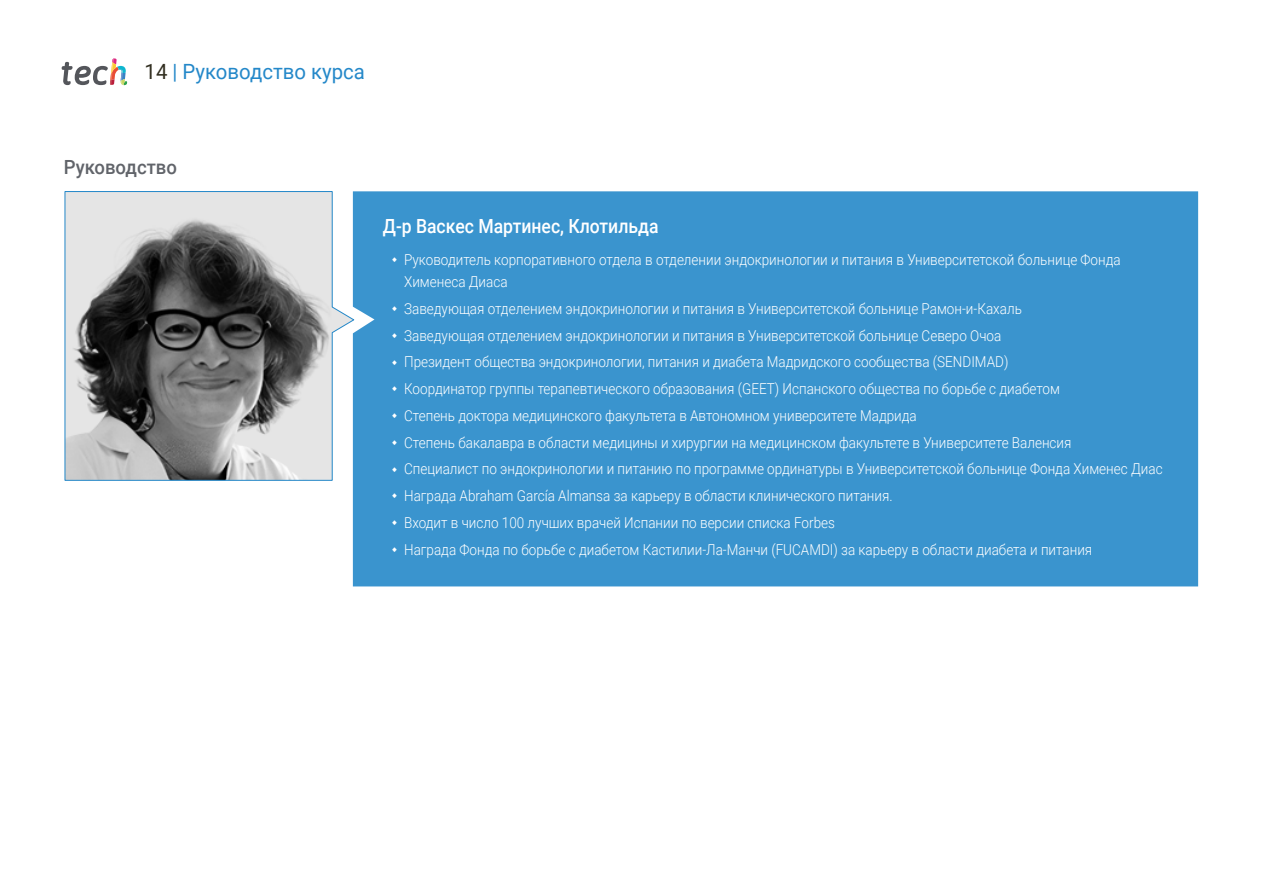
<style>
.page{position:relative;width:1263px;height:893px;background:#fff}
.page>*{position:absolute;margin:0;border:0;box-sizing:border-box;transform-origin:0 0}
.t1{font:21px "Roboto";color:#2488c9}
.t2{font:500 19.5px "Roboto";color:#fff;scale:.9 1}
.t3{font:500 19.5px "Roboto";color:#61646a;scale:.95 1}
.t4{font:300 15px/26.7px "Roboto";color:#fff;scale:.9 1}
.s1{color:#312e20}
</style>
<div class="page">
<div style="left:353px;top:191px;width:845px;height:395px;background:#3a94ce"></div>
<svg style="left:65px;top:191px;width:289px;height:290px;background:#97999a"></svg>
<svg style="left:62px;top:58px;width:65px;height:28px"></svg>
<svg style="left:392px;top:257px;width:5px;height:5px"></svg>
<svg style="left:392px;top:306px;width:5px;height:5px"></svg>
<svg style="left:392px;top:333px;width:5px;height:5px"></svg>
<svg style="left:392px;top:360px;width:5px;height:5px"></svg>
<svg style="left:392px;top:386px;width:5px;height:5px"></svg>
<svg style="left:392px;top:413px;width:5px;height:5px"></svg>
<svg style="left:392px;top:440px;width:5px;height:5px"></svg>
<svg style="left:392px;top:467px;width:5px;height:5px"></svg>
<svg style="left:392px;top:493px;width:5px;height:5px"></svg>
<svg style="left:392px;top:520px;width:5px;height:5px"></svg>
<svg style="left:392px;top:547px;width:5px;height:5px"></svg>
<h1 class="t1" style="left:145px;top:57px;width:222px"><span class="s1">14</span> | Руководство курса</h1>
<h2 class="t3" style="left:64px;top:153px;width:121px">Руководство</h2>
<h2 class="t2" style="left:383px;top:212px;width:308px">Д-р Васкес Мартинес, Клотильда</h2>
<p class="t4" style="left:404px;top:247px;width:798px;line-height:22.5px">Руководитель корпоративного отдела в отделении эндокринологии и питания в Университетской больнице Фонда<br>Хименеса Диаса</p>
<p class="t4" style="left:404px;top:294px;width:844px">Заведующая отделением эндокринологии и питания в Университетской больнице Рамон-и-Кахаль<br>Заведующая отделением эндокринологии и питания в Университетской больнице Северо Очоа<br>Президент общества эндокринологии, питания и диабета Мадридского сообщества (SENDIMAD)<br>Координатор группы терапевтического образования (GEET) Испанского общества по борьбе с диабетом<br>Степень доктора медицинского факультета в Автономном университете Мадрида<br>Степень бакалавра в области медицины и хирургии на медицинском факультете в Университете Валенсия<br>Специалист по эндокринологии и питанию по программе ординатуры в Университетской больнице Фонда Хименес Диас Награда Abraham García Almansa за карьеру в области клинического питания.<br>Входит в число 100 лучших врачей Испании по версии списка Forbes<br>Награда Фонда по борьбе с диабетом Кастилии-Ла-Манчи (FUCAMDI) за карьеру в области диабета и питания</p>
</div>
